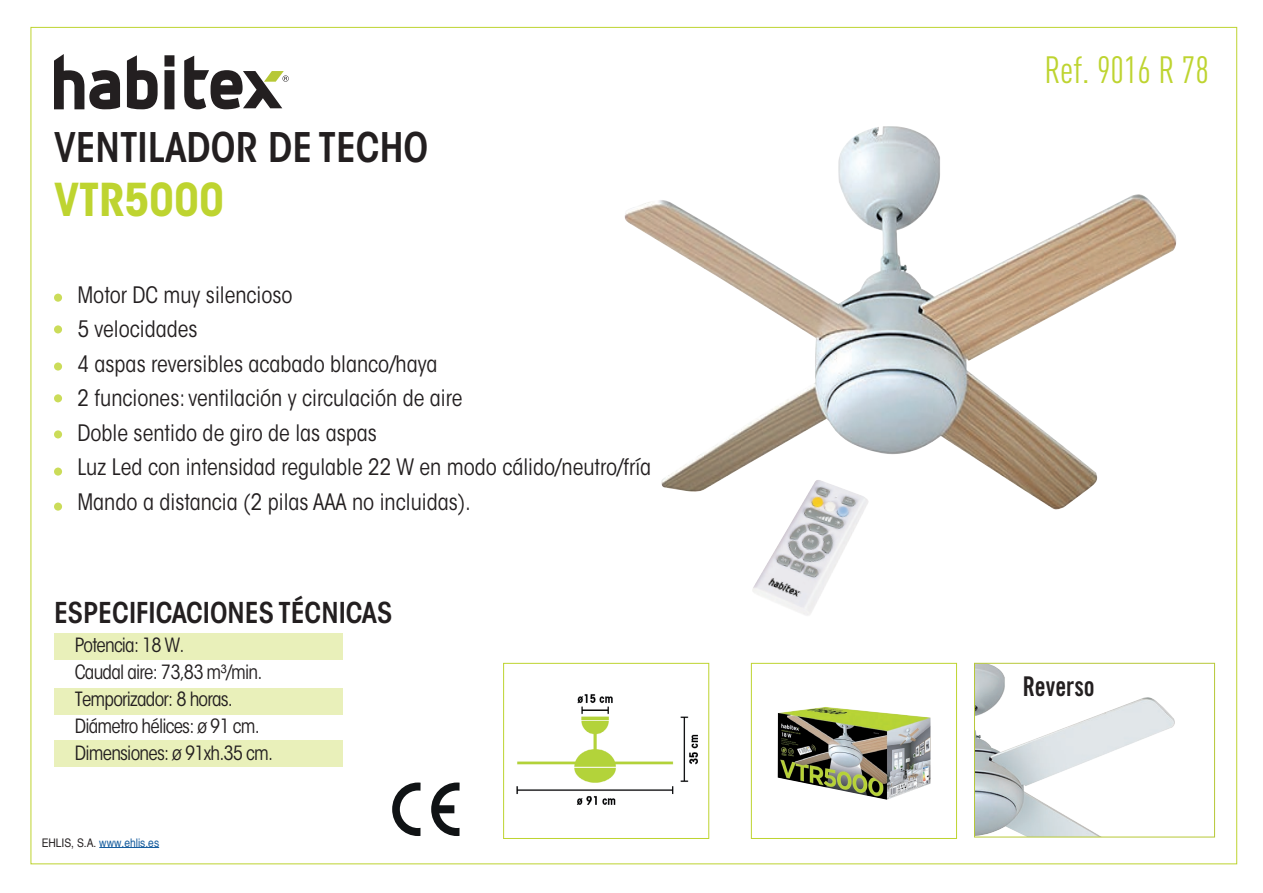
<style>
.page{position:relative;width:1263px;height:893px;background:#fff}
.page>*{position:absolute;margin:0;border:0;box-sizing:border-box;transform-origin:0 0}
.t1{font:700 condensed 45px "ITC Avant Garde Std";color:#bed430}
.t2{font:600 condensed 40.5px "ITC Avant Garde Std";color:#231f20}
.t3{font:37.5px "DIN Cond";color:#bed430}
.t4{font:600 condensed 28.5px "ITC Avant Garde Std";color:#231f20}
.t5{font:27.15px "Trade Gothic LT Std Bd Cn 20";color:#231f20;scale:.9 1}
.t6{font:condensed 22.5px/34.5px "ITC Avant Garde Std";color:#231f20}
.t7{font:condensed 19.5px/27px "ITC Avant Garde Std";letter-spacing:-.04em;color:#231f20}
.t8{font:11.85px "Helvetica";color:#175d9e;scale:.87 1}
.s1{color:#231f20}
</style>
<div class="page">
<hr style="left:99px;top:847px;width:60px;height:1px;background:#175d9e">
<div style="left:54px;top:634px;width:288px;height:26px;background:#e9f0ba"></div>
<div style="left:54px;top:688px;width:288px;height:26px;background:#e9f0ba"></div>
<div style="left:54px;top:741px;width:288px;height:26px;background:#e9f0ba"></div>
<div style="left:54px;top:294px;width:8px;height:8px;background:#cbdc59;border-radius:50%"></div>
<div style="left:54px;top:325px;width:8px;height:8px;background:#cbdc59;border-radius:50%"></div>
<svg style="left:54px;top:362px;width:8px;height:9px"></svg>
<div style="left:54px;top:394px;width:8px;height:8px;background:#cbdc59;border-radius:50%"></div>
<img style="left:624px;top:126px;width:552px;height:383px">
<svg style="left:54px;top:54px;width:66px;height:55px"></svg>
<svg style="left:127px;top:55px;width:31px;height:54px"></svg>
<svg style="left:164px;top:55px;width:10px;height:54px"></svg>
<svg style="left:184px;top:56px;width:105px;height:53px"></svg>
<img style="left:778px;top:707px;width:152px;height:93px">
<div style="left:751px;top:663px;width:206px;height:176px;border:1px solid #bed430"></div>
<img style="left:516px;top:694px;width:182px;height:111px">
<div style="left:503px;top:663px;width:206px;height:176px;border:1px solid #bed430"></div>
<div style="left:54px;top:430px;width:8px;height:8px;background:#cbdc59;border-radius:50%"></div>
<div style="left:54px;top:468px;width:8px;height:8px;background:#cbdc59;border-radius:50%"></div>
<div style="left:54px;top:503px;width:8px;height:8px;background:#cbdc59;border-radius:50%"></div>
<svg style="left:392px;top:782px;width:29px;height:54px"></svg>
<svg style="left:431px;top:782px;width:29px;height:54px"></svg>
<img style="left:976px;top:665px;width:199px;height:170px">
<div style="left:974px;top:663px;width:241px;height:174px;border:1px solid #b7c837"></div>
<img style="left:751px;top:480px;width:119px;height:136px">
<h2 class="t2" style="left:54px;top:122px;width:376px">VENTILADOR DE TECHO</h2>
<h1 class="t1" style="left:54px;top:171px;width:172px">VTR5000</h1>
<p class="t6" style="left:77px;top:278px;width:575px">Motor DC muy silencioso<br>5 velocidades<br>4 aspas reversibles acabado blanco/haya<br>2 funciones: ventilación y circulación de aire<br>Doble sentido de giro de las aspas<br>Luz Led con intensidad regulable 22 W en modo cálido/neutro/fría Mando a distancia (2 pilas AAA no incluidas).</p>
<p class="t4" style="left:54px;top:594px;width:340px">ESPECIFICACIONES TÉCNICAS</p>
<p class="t7" style="left:75px;top:632px;width:200px">Potencia: 18 W.<br>Caudal aire: 73,83 m³/min.<br>Temporizador: 8 horas.<br>Diámetro hélices: ø 91 cm.<br>Dimensiones: ø 91xh.35 cm.</p>
<p class="t8" style="left:42px;top:833px;width:137px"><span class="s1">EHLIS, S.A.</span> www.ehlis.es</p>
<h3 class="t3" style="left:1044px;top:48px;width:166px">Ref. 9016 R 78</h3>
<p class="t5" style="left:1023px;top:670px;width:82px">Reverso</p>
</div>
